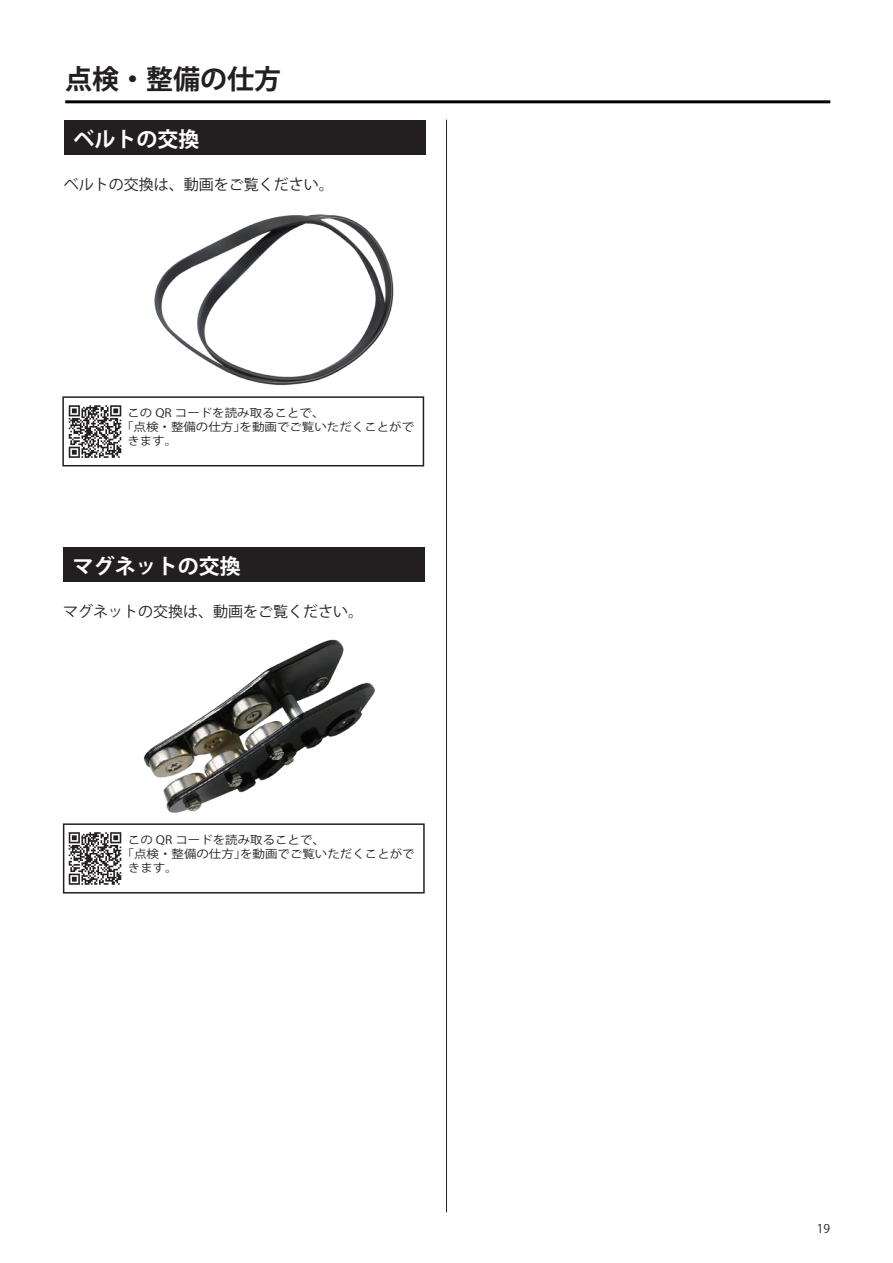
<style>
.page{position:relative;width:893px;height:1263px;background:#fff}
.page>*{position:absolute;margin:0;border:0;box-sizing:border-box;transform-origin:0 0}
.t1{font:700 27px "Koz Go Pr 6 N";color:#231f20}
.t2{font:700 21px "Koz Go Pr 6 N";color:#fff}
.t3{font:15px "Koz Go Pr 6 N";color:#231f20}
.t4{font:12px "Koz Go Pr 6 N";color:#231f20}
.t5{font:11.4px "Koz Go Pr 6 N";color:#231f20;scale:1.1 1}
</style>
<div class="page">
<hr style="left:65px;top:100px;width:765px;height:3px;background:#030303">
<img style="left:154px;top:214px;width:240px;height:172px">
<img style="left:143px;top:639px;width:232px;height:174px">
<div style="left:64px;top:121px;width:362px;height:34px;background:#231f20"></div>
<div style="left:64px;top:548px;width:361px;height:34px;background:#231f20"></div>
<hr style="left:446px;top:120px;width:1px;height:1092px;background:#231f20">
<svg style="left:62px;top:396px;width:362px;height:70px"></svg>
<svg style="left:63px;top:823px;width:362px;height:70px"></svg>
<h1 class="t1" style="left:65px;top:64px;width:217px">点検・整備の仕方</h1>
<h2 class="t2" style="left:73px;top:127px;width:128px">ベルトの交換</h2>
<h3 class="t3" style="left:64px;top:176px;width:271px">ベルトの交換は、動画をご覧ください。</h3>
<p class="t5" style="left:127px;top:406px;width:181px">この QR コードを読み取ることで、</p>
<p class="t5" style="left:121px;top:420px;width:268px">「点検・整備の仕方」を動画でご覧いただくことがで</p>
<p class="t5" style="left:127px;top:434px;width:47px">きます。</p>
<h2 class="t2" style="left:73px;top:554px;width:170px">マグネットの交換</h2>
<h3 class="t3" style="left:63px;top:603px;width:302px">マグネットの交換は、動画をご覧ください。</h3>
<p class="t5" style="left:128px;top:833px;width:181px">この QR コードを読み取ることで、</p>
<p class="t5" style="left:122px;top:847px;width:268px">「点検・整備の仕方」を動画でご覧いただくことがで</p>
<p class="t5" style="left:128px;top:861px;width:47px">きます。</p>
<p class="t4" style="left:817px;top:1222px;width:15px">19</p>
</div>
